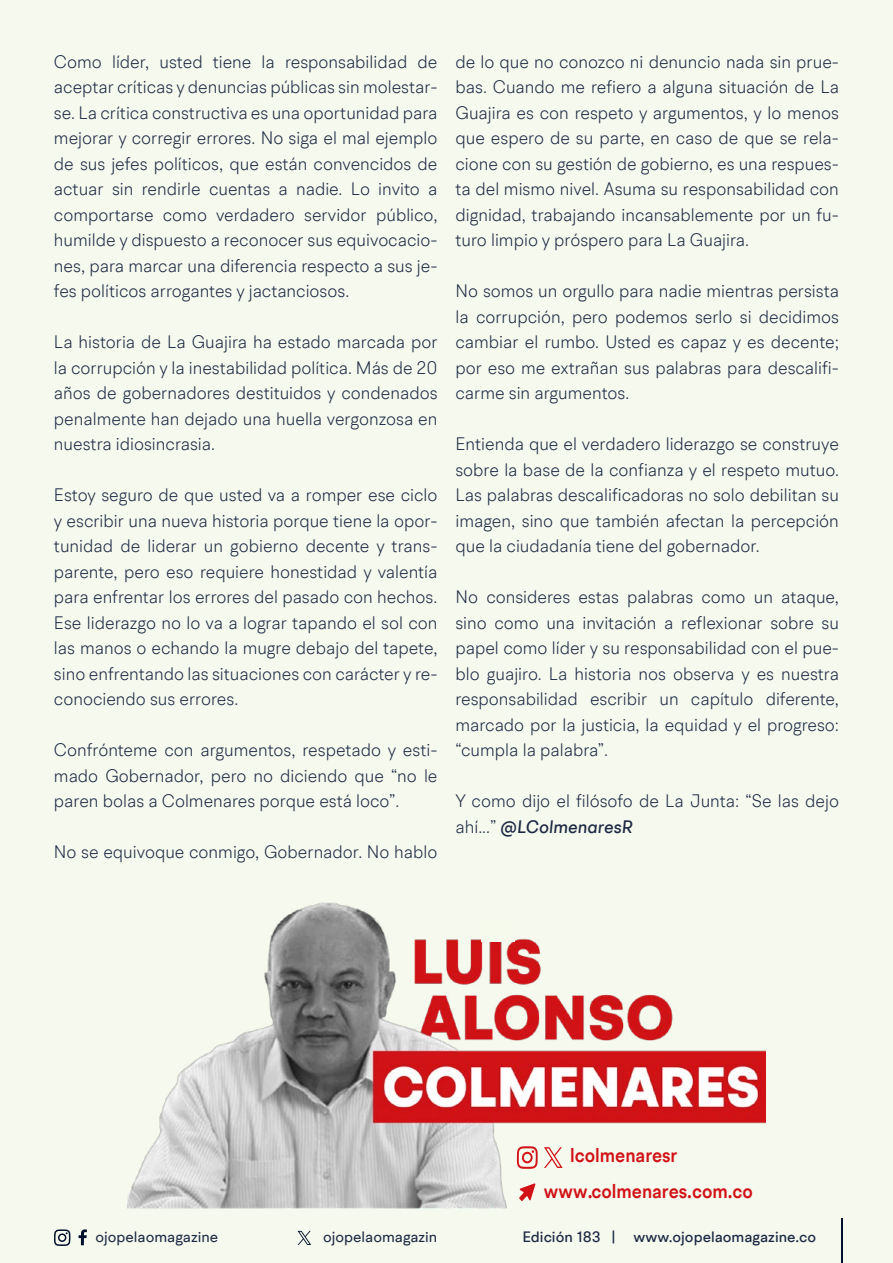
<style>
.page{position:relative;width:893px;height:1263px;background:#f6f9ee}
.page>*{position:absolute;margin:0;border:0;box-sizing:border-box;transform-origin:0 0}
.t1{font:600 19.5px/35.2px "BR Hendrix";color:#d11217;scale:.92 1}
.t2{font:300 18px/25.5px "BR Hendrix";color:#1b2943;text-align:justify;scale:.96 1}
.t3{font:500 15px "BR Hendrix";color:#1b2943}
.t4{font:15px "BR Hendrix";color:#1b2943}
.s1{font-weight:500;font-style:italic}
</style>
<div class="page">
<svg style="left:79px;top:1229px;width:8px;height:16px"></svg>
<svg style="left:54px;top:1229px;width:17px;height:17px"></svg>
<hr style="left:841px;top:1219px;width:1px;height:44px;background:#000f2b">
<svg style="left:298px;top:1231px;width:13px;height:14px"></svg>
<img style="left:128px;top:903px;width:637px;height:306px">
<svg style="left:519px;top:1183px;width:17px;height:18px"></svg>
<svg style="left:517px;top:1146px;width:21px;height:23px"></svg>
<svg style="left:544px;top:1147px;width:19px;height:21px"></svg>
<div style="left:481px;top:918px;width:33px;height:23px;background:#f5faed"></div>
<p class="t2" style="left:54px;top:48px;width:401px">Como líder, usted tiene la responsabilidad de aceptar críticas y denuncias públicas sin molestar&shy;se. La crítica constructiva es una oportunidad para mejorar y corregir errores. No siga el mal ejemplo de sus jefes políticos, que están convencidos de actuar sin rendirle cuentas a nadie. Lo invito a comportarse como verdadero servidor público, humilde y dispuesto a reconocer sus equivocacio&shy;nes, para marcar una diferencia respecto a sus je&shy;fes políticos arrogantes y jactanciosos.</p>
<p class="t2" style="left:54px;top:329px;width:401px">La historia de La Guajira ha estado marcada por la corrupción y la inestabilidad política. Más de 20 años de gobernadores destituidos y condenados penalmente han dejado una huella vergonzosa en nuestra idiosincrasia.</p>
<p class="t2" style="left:54px;top:482px;width:401px">Estoy seguro de que usted va a romper ese ciclo y escribir una nueva historia porque tiene la opor&shy;tunidad de liderar un gobierno decente y trans&shy;parente, pero eso requiere honestidad y valentía para enfrentar los errores del pasado con hechos.<br>Ese liderazgo no lo va a lograr tapando el sol con las manos o echando la mugre debajo del tapete, sino enfrentando las situaciones con carácter y re&shy;conociendo sus errores.</p>
<p class="t2" style="left:54px;top:737px;width:401px">Confrónteme con argumentos, respetado y esti&shy;mado Gobernador, pero no diciendo que “no le paren bolas a Colmenares porque está loco”.</p>
<p class="t2" style="left:54px;top:839px;width:401px">No se equivoque conmigo, Gobernador. No hablo</p>
<p class="t2" style="left:455px;top:48px;width:401px">de lo que no conozco ni denuncio nada sin prue&shy;bas. Cuando me refiero a alguna situación de La Guajira es con respeto y argumentos, y lo menos que espero de su parte, en caso de que se rela&shy;cione con su gestión de gobierno, es una respues&shy;ta del mismo nivel. Asuma su responsabilidad con dignidad, trabajando incansablemente por un fu&shy;turo limpio y próspero para La Guajira.</p>
<p class="t2" style="left:455px;top:278px;width:401px">No somos un orgullo para nadie mientras persista la corrupción, pero podemos serlo si decidimos cambiar el rumbo. Usted es capaz y es decente; por eso me extrañan sus palabras para descalifi&shy;carme sin argumentos.</p>
<p class="t2" style="left:455px;top:431px;width:401px">Entienda que el verdadero liderazgo se construye sobre la base de la confianza y el respeto mutuo.<br>Las palabras descalificadoras no solo debilitan su imagen, sino que también afectan la percepción que la ciudadanía tiene del gobernador.</p>
<p class="t2" style="left:455px;top:584px;width:401px">No consideres estas palabras como un ataque, sino como una invitación a reflexionar sobre su papel como líder y su responsabilidad con el pue&shy;blo guajiro. La historia nos observa y es nuestra responsabilidad escribir un capítulo diferente, marcado por la justicia, la equidad y el progreso: “cumpla la palabra”.</p>
<p class="t2" style="left:455px;top:788px;width:401px">Y como dijo el filósofo de La Junta: “Se las dejo ahí...” <span class="s1">@LColmenaresR</span></p>
<p class="t1" style="left:544px;top:1138px;width:229px;text-indent:26px">lcolmenaresr www.colmenares.com.co</p>
<p class="t4" style="left:96px;top:1227px;width:124px">ojopelaomagazine</p>
<p class="t4" style="left:323px;top:1227px;width:116px">ojopelaomagazin</p>
<p class="t3" style="left:522px;top:1227px;width:295px">Edición 183 | www.ojopelaomagazine.co</p>
</div>
